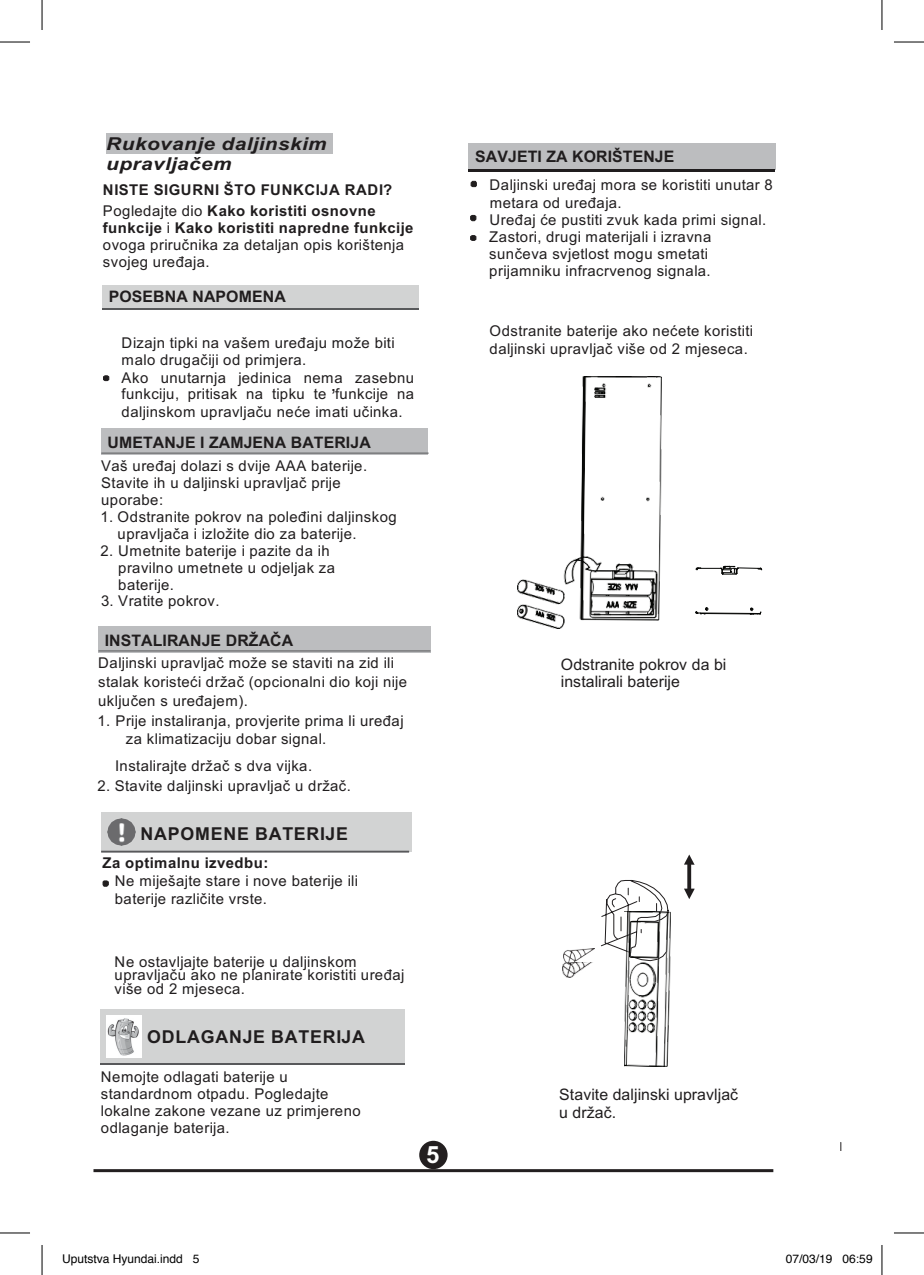
<style>
.page{position:relative;width:924px;height:1275px;background:#fff}
.page>*{position:absolute;margin:0;border:0;box-sizing:border-box;transform-origin:0 0}
.t1{font:700 23.8px "Arial MT Std";color:#fff}
.t2{font:19.6px "Arial";color:#201d1e}
.t3{font:700 17.8px "Arial";letter-spacing:.045em;color:#201d1e}
.t4{font:italic 700 17.8px/20.6px "Arial";letter-spacing:.025em;color:#201d1e;scale:1.17 1}
.t5{font:700 15.8px "Arial";letter-spacing:.005em;color:#201d1e}
.t6{font:15.8px/17.8px "Arial";letter-spacing:.005em;color:#201d1e}
.t7{font:14.8px/17px "Arial";letter-spacing:.03em;color:#201d1e}
.t8{font:700 14.8px/21.2px "Arial";letter-spacing:.035em;color:#201d1e}
.t9{font:12px "Helvetica";color:#000}
.s1{font-weight:400}
.s2{font-weight:700}
</style>
<div class="page">
<div style="left:102px;top:285px;width:316px;height:24px;background:#d2d3d3"></div>
<hr style="left:102px;top:308px;width:316px;height:2px;background:#58595b">
<svg style="left:102px;top:880px;width:7px;height:7px"></svg>
<img style="left:563px;top:948px;width:31px;height:14px">
<svg style="left:601px;top:880px;width:67px;height:71px"></svg>
<div style="left:106px;top:133px;width:227px;height:21px;background:#bcbdbf"></div>
<img style="left:562px;top:962px;width:31px;height:15px">
<div style="left:468px;top:143px;width:307px;height:27px;background:#bcbdbf"></div>
<hr style="left:468px;top:169px;width:306px;height:3px;background:#201d1e">
<div style="left:101px;top:428px;width:326px;height:27px;background:#bcbdbf"></div>
<div style="left:98px;top:626px;width:332px;height:27px;background:#bcbdbf"></div>
<div style="left:101px;top:1009px;width:304px;height:55px;background:#d2d3d3"></div>
<hr style="left:101px;top:1063px;width:304px;height:1px;background:#58595b">
<img style="left:107px;top:1016px;width:35px;height:41px">
<img style="left:517px;top:377px;width:144px;height:251px">
<img style="left:624px;top:911px;width:46px;height:155px">
<hr style="left:700px;top:612px;width:57px;height:2px;background:#040503">
<hr style="left:737px;top:567px;width:20px;height:2px;background:#040503">
<svg style="left:749px;top:607px;width:12px;height:8px"></svg>
<svg style="left:757px;top:567px;width:5px;height:4px"></svg>
<svg style="left:695px;top:607px;width:13px;height:8px"></svg>
<svg style="left:695px;top:566px;width:44px;height:9px"></svg>
<div style="left:101px;top:812px;width:310px;height:39px;background:#d2d3d3"></div>
<hr style="left:101px;top:850px;width:308px;height:2px;background:#58595b">
<img style="left:108px;top:818px;width:28px;height:28px">
<hr style="left:102px;top:452px;width:326px;height:1px;background:#58595b">
<hr style="left:99px;top:650px;width:331px;height:1px;background:#58595b">
<svg style="left:470px;top:180px;width:7px;height:8px"></svg>
<svg style="left:470px;top:214px;width:6px;height:8px"></svg>
<svg style="left:470px;top:235px;width:6px;height:6px"></svg>
<svg style="left:103px;top:375px;width:7px;height:6px"></svg>
<svg style="left:684px;top:854px;width:10px;height:45px"></svg>
<hr style="left:93px;top:1169px;width:680px;height:3px;background:#231f20">
<div style="left:419px;top:1140px;width:28px;height:29px;background:#231f20;border-radius:50%"></div>
<hr style="left:0;top:42px;width:30px;height:1px;background:#000">
<hr style="left:893px;top:42px;width:30px;height:1px;background:#000">
<hr style="left:0;top:1232px;width:30px;height:1px;background:#000">
<hr style="left:893px;top:1232px;width:30px;height:1px;background:#000">
<hr style="left:42px;top:0;width:1px;height:30px;background:#000">
<hr style="left:42px;top:1245px;width:1px;height:30px;background:#000">
<hr style="left:881px;top:0;width:1px;height:30px;background:#000">
<hr style="left:881px;top:1245px;width:1px;height:30px;background:#000">
<p class="t4" style="left:106px;top:134px;width:190px">Rukovanje daljinskim upravljačem</p>
<p class="t8" style="left:103px;top:179px;width:291px">NISTE SIGURNI ŠTO FUNKCIJA RADI?<br><span class="s1">Pogledajte dio</span> Kako koristiti osnovne</p>
<p class="t7" style="left:103px;top:219px;width:312px"><span class="s2">funkcije</span> i <span class="s2">Kako koristiti napredne funkcije </span>ovoga priručnika za detaljan opis korištenja svojeg uređaja.</p>
<p class="t5" style="left:109px;top:286px;width:178px">POSEBNA NAPOMENA</p>
<p class="t7" style="left:122px;top:334px;width:294px">Dizajn tipki na vašem uređaju može biti malo drugačiji od primjera.<br>Ako unutarnja jedinica nema zasebnu funkciju, pritisak na tipku te funkcije na daljinskom upravljaču neće imati učinka.</p>
<p class="t2" style="left:330px;top:370px;width:7px">,</p>
<p class="t5" style="left:108px;top:431px;width:264px">UMETANJE I ZAMJENA BATERIJA</p>
<p class="t7" style="left:101px;top:457px;width:267px">Vaš uređaj dolazi s dvije AAA baterije.<br>Stavite ih u daljinski upravljač prije uporabe:</p>
<p class="t7" style="left:118px;top:508px;width:280px;text-indent:-17px">1. Odstranite pokrov na poleđini daljinskog upravljača i izložite dio za baterije.</p>
<p class="t7" style="left:118px;top:542px;width:218px;text-indent:-18px">2. Umetnite baterije i pazite da ih pravilno umetnete u odjeljak za baterije.</p>
<p class="t7" style="left:101px;top:592px;width:120px">3. Vratite pokrov.</p>
<p class="t5" style="left:105px;top:629px;width:190px">INSTALIRANJE DRŽAČA</p>
<p class="t7" style="left:98px;top:653px;width:310px;line-height:19px">Daljinski upravljač može se staviti na zid ili stalak koristeći držač (opcionalni dio koji nije uključen s uređajem).</p>
<p class="t7" style="left:126px;top:712px;width:279px;line-height:17.8px;text-indent:-28px">1. Prije instaliranja, provjerite prima li uređaj za klimatizaciju dobar signal.</p>
<p class="t7" style="left:115px;top:756px;width:198px">Instalirajte držač s dva vijka.</p>
<p class="t7" style="left:97px;top:777px;width:255px">2. Stavite daljinski upravljač u držač.</p>
<p class="t3" style="left:140px;top:821px;width:209px">NAPOMENE BATERIJE</p>
<p class="t7" style="left:115px;top:853px;width:244px;line-height:18.2px;text-indent:-12px"><span class="s2">Za optimalnu izvedbu:<br></span>Ne miješajte stare i nove baterije ili baterije različite vrste.</p>
<p class="t7" style="left:115px;top:955px;width:291px;line-height:13.4px">Ne ostavljajte baterije u daljinskom upravljaču ako ne planirate koristiti uređaj više od 2 mjeseca.</p>
<p class="t3" style="left:147px;top:1024px;width:219px">ODLAGANJE BATERIJA</p>
<p class="t7" style="left:101px;top:1067px;width:261px">Nemojte odlagati baterije u standardnom otpadu. Pogledajte lokalne zakone vezane uz primjereno odlaganje baterija.</p>
<p class="t1" style="left:426px;top:1140px;width:15px">5</p>
<p class="t5" style="left:475px;top:145px;width:201px">SAVJETI ZA KORIŠTENJE</p>
<p class="t7" style="left:489px;top:177px;width:285px">Daljinski uređaj mora se koristiti unutar 8 metara od uređaja.<br>Uređaj će pustiti zvuk kada primi signal.<br>Zastori, drugi materijali i izravna sunčeva svjetlost mogu smetati prijamniku infracrvenog signala.</p>
<p class="t7" style="left:489px;top:322px;width:265px">Odstranite baterije ako nećete koristiti daljinski upravljač više od 2 mjeseca.</p>
<p class="t6" style="left:560px;top:655px;width:167px">Odstranite pokrov da bi instalirali baterije</p>
<p class="t6" style="left:559px;top:1085px;width:180px">Stavite daljinski upravljač u držač.</p>
<p class="t9" style="left:62px;top:1249px;width:139px">Uputstva Hyundai.indd 5</p>
<p class="t9" style="left:785px;top:1249px;width:88px">07/03/19 06:59</p>
</div>
